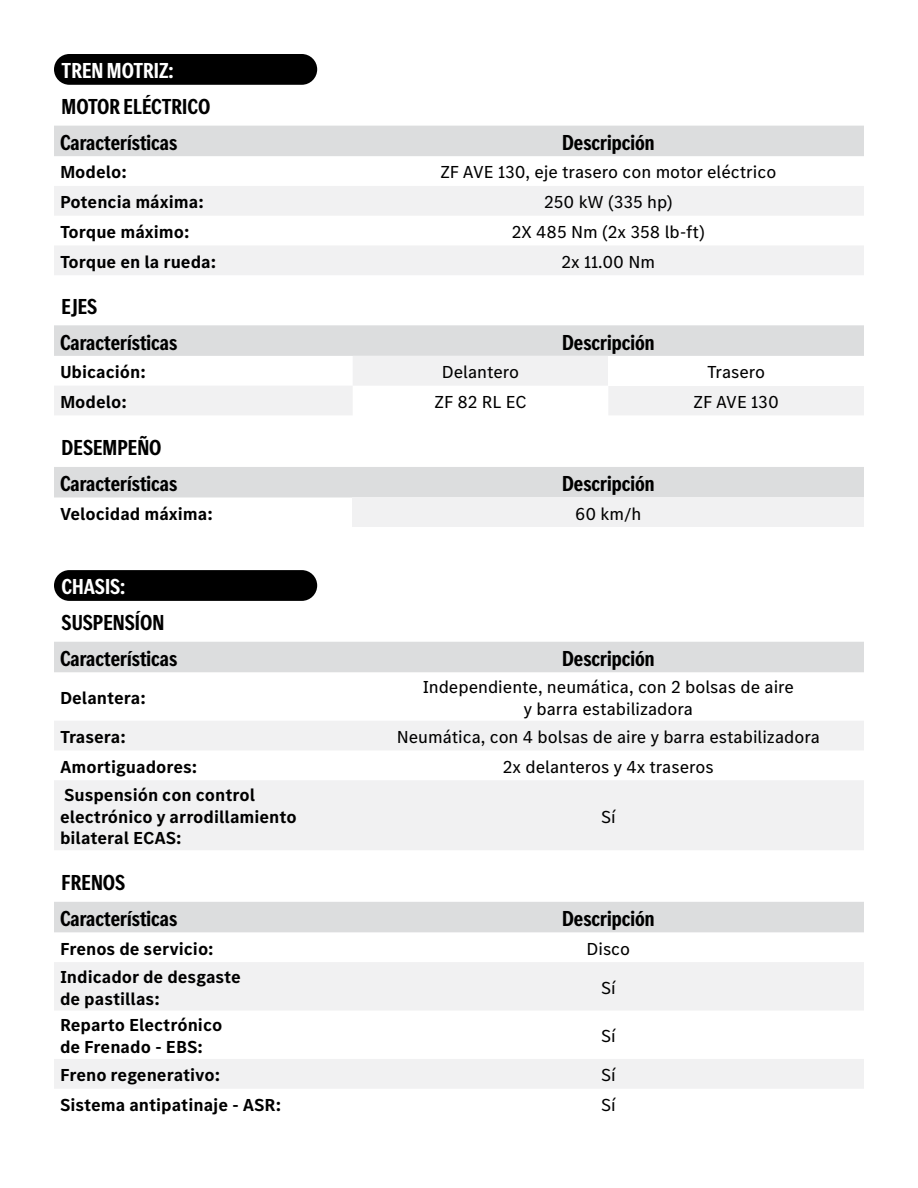
<style>
.page{position:relative;width:918px;height:1188px;background:#fff}
.page>*{position:absolute;margin:0;border:0;box-sizing:border-box;transform-origin:0 0}
.t1{font:700 condensed 22.5px "MB Corpo S Title";color:#000}
.t2{font:700 condensed 22.5px "MB Corpo S Title";color:#fff}
.t3{font:700 18px/21.6px "MB Corpo S Text";color:#000}
.t4{font:18px/21.6px "MB Corpo S Text";color:#000;text-align:center}
</style>
<div class="page">
<div style="left:54px;top:54px;width:263px;height:31px;background:#000;border-radius:15px"></div>
<div style="left:54px;top:570px;width:263px;height:31px;background:#000;border-radius:15px"></div>
<div style="left:54px;top:126px;width:810px;height:30px;background:#dcddde"></div>
<svg style="left:54px;top:186px;width:810px;height:89px;fill:#f1f1f2"></svg>
<div style="left:54px;top:642px;width:810px;height:30px;background:#dcddde"></div>
<svg style="left:54px;top:721px;width:810px;height:129px;fill:#f1f1f2"></svg>
<div style="left:54px;top:902px;width:810px;height:30px;background:#dcddde"></div>
<svg style="left:54px;top:962px;width:810px;height:127px;fill:#f1f1f2"></svg>
<div style="left:54px;top:325px;width:810px;height:31px;background:#dcddde"></div>
<svg style="left:54px;top:356px;width:810px;height:59px;fill:#f1f1f2"></svg>
<div style="left:608px;top:356px;width:256px;height:30px;background:#fff"></div>
<div style="left:54px;top:467px;width:810px;height:30px;background:#dcddde"></div>
<div style="left:353px;top:497px;width:511px;height:30px;background:#f1f1f2"></div>
<p class="t2" style="left:62px;top:55px;width:114px">TREN MOTRIZ:</p>
<p class="t1" style="left:62px;top:92px;width:150px">MOTOR ELÉCTRICO</p>
<p class="t1" style="left:60px;top:128px;width:119px">Características</p>
<p class="t1" style="left:562px;top:128px;width:94px">Descripción</p>
<p class="t3" style="left:60px;top:161px;width:68px">Modelo:</p>
<p class="t4" style="left:440px;top:161px;width:337px">ZF AVE 130, eje trasero con motor eléctrico</p>
<p class="t3" style="left:60px;top:191px;width:145px">Potencia máxima:</p>
<p class="t4" style="left:544px;top:191px;width:130px">250 kW (335 hp)</p>
<p class="t3" style="left:60px;top:221px;width:131px">Torque máximo:</p>
<p class="t4" style="left:512px;top:220px;width:194px">2X 485 Nm (2x 358 lb-ft)</p>
<p class="t3" style="left:60px;top:250px;width:158px">Torque en la rueda:</p>
<p class="t4" style="left:562px;top:250px;width:95px">2x 11.00 Nm</p>
<p class="t1" style="left:62px;top:291px;width:37px">EJES</p>
<p class="t1" style="left:60px;top:328px;width:119px">Características</p>
<p class="t1" style="left:562px;top:328px;width:94px">Descripción</p>
<p class="t3" style="left:60px;top:361px;width:87px">Ubicación:</p>
<p class="t4" style="left:442px;top:361px;width:79px">Delantero</p>
<p class="t4" style="left:707px;top:361px;width:60px">Trasero</p>
<p class="t3" style="left:60px;top:391px;width:68px">Modelo:</p>
<p class="t4" style="left:434px;top:390px;width:94px">ZF 82 RL EC</p>
<p class="t4" style="left:693px;top:390px;width:87px">ZF AVE 130</p>
<p class="t1" style="left:62px;top:433px;width:101px">DESEMPEÑO</p>
<p class="t1" style="left:60px;top:469px;width:119px">Características</p>
<p class="t1" style="left:562px;top:469px;width:94px">Descripción</p>
<p class="t3" style="left:60px;top:502px;width:154px">Velocidad máxima:</p>
<p class="t4" style="left:575px;top:502px;width:68px">60 km/h</p>
<p class="t2" style="left:62px;top:571px;width:65px">CHASIS:</p>
<p class="t1" style="left:62px;top:608px;width:104px">SUSPENSÍON</p>
<p class="t1" style="left:60px;top:644px;width:119px">Características</p>
<p class="t1" style="left:562px;top:644px;width:94px">Descripción</p>
<p class="t3" style="left:60px;top:687px;width:87px">Delantera:</p>
<p class="t4" style="left:423px;top:676px;width:373px">Independiente, neumática, con 2 bolsas de aire y barra estabilizadora</p>
<p class="t3" style="left:60px;top:726px;width:67px">Trasera:</p>
<p class="t4" style="left:397px;top:725px;width:425px">Neumática, con 4 bolsas de aire y barra estabilizadora</p>
<p class="t3" style="left:60px;top:755px;width:139px">Amortiguadores:</p>
<p class="t4" style="left:503px;top:755px;width:212px">2x delanteros y 4x traseros</p>
<p class="t3" style="left:60px;top:784px;width:238px">Suspensión con control electrónico y arrodillamiento bilateral ECAS:</p>
<p class="t4" style="left:601px;top:805px;width:16px">Sí</p>
<p class="t1" style="left:62px;top:868px;width:65px">FRENOS</p>
<p class="t1" style="left:60px;top:904px;width:119px">Características</p>
<p class="t1" style="left:562px;top:904px;width:94px">Descripción</p>
<p class="t3" style="left:60px;top:937px;width:155px">Frenos de servicio:</p>
<p class="t4" style="left:587px;top:937px;width:45px">Disco</p>
<p class="t3" style="left:60px;top:966px;width:182px">Indicador de desgaste de pastillas:</p>
<p class="t4" style="left:601px;top:976px;width:16px">Sí</p>
<p class="t3" style="left:60px;top:1014px;width:164px">Reparto Electrónico de Frenado - EBS:</p>
<p class="t4" style="left:601px;top:1025px;width:16px">Sí</p>
<p class="t3" style="left:60px;top:1064px;width:162px">Freno regenerativo:</p>
<p class="t4" style="left:601px;top:1064px;width:16px">Sí</p>
<p class="t3" style="left:60px;top:1094px;width:223px">Sistema antipatinaje - ASR:</p>
<p class="t4" style="left:601px;top:1094px;width:16px">Sí</p>
</div>
